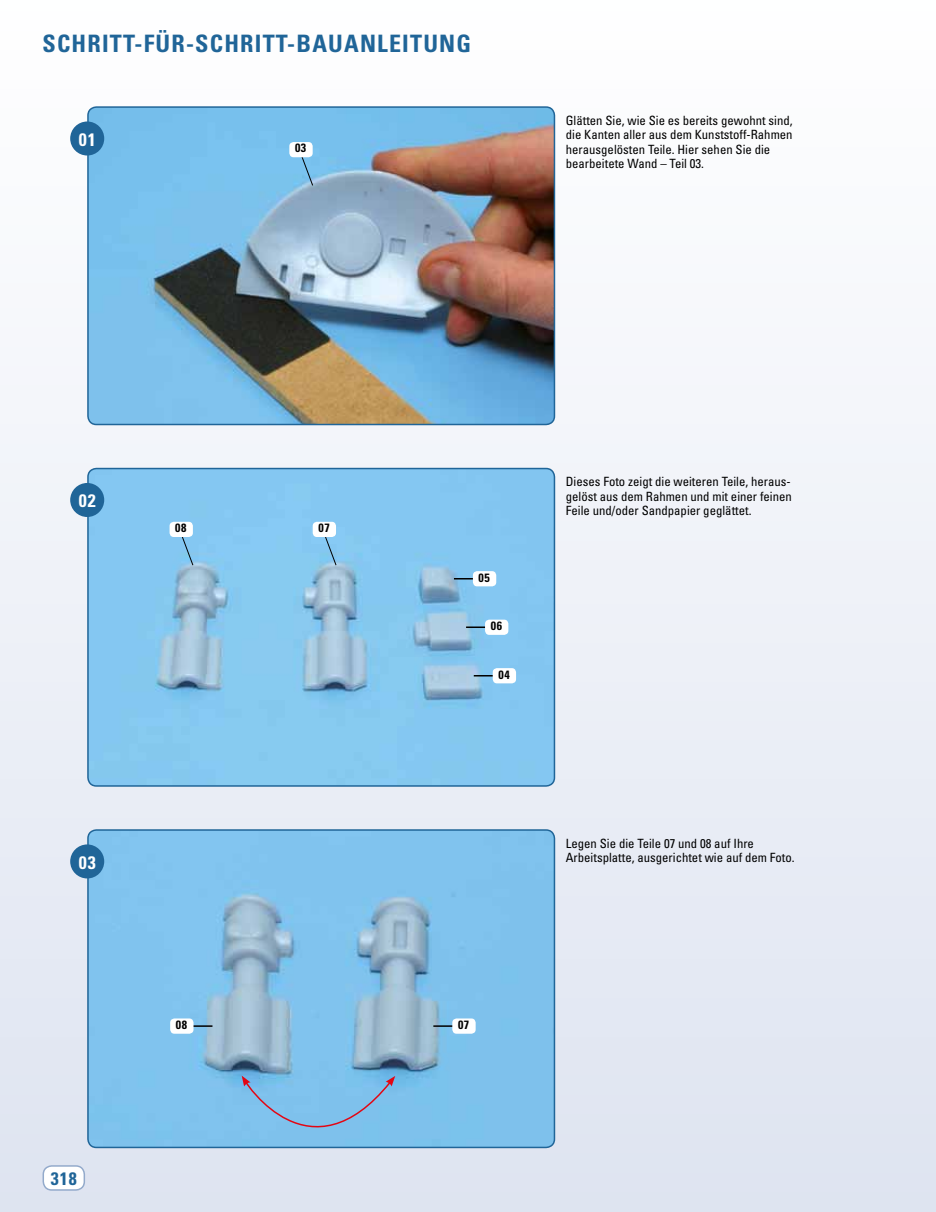
<style>
.page{position:relative;width:936px;height:1212px;background:#fff}
.page>*{position:absolute;margin:0;border:0;box-sizing:border-box;transform-origin:0 0}
.t1{font:700 condensed 24px "Univers";letter-spacing:.05em;color:#206598}
.t2{font:700 condensed 18px "Univers";color:#fff}
.t3{font:700 condensed 18px "Univers";color:#206598}
.t4{font:condensed 12.75px/14.2px "Univers";color:#000}
.t5{font:700 condensed 12px "Univers";letter-spacing:.05em;color:#000}
</style>
<div class="page">
<div style="left:0;top:0;width:935px;height:1212px;background:linear-gradient(to bottom,#fff,#dee4f0)"></div>
<div style="left:43px;top:1166px;width:41px;height:24px;background:#fff;border-radius:9px"></div>
<div style="left:43px;top:1165px;width:42px;height:26px;border:2px solid #93aacb;border-radius:9px"></div>
<img style="left:88px;top:830px;width:466px;height:317px">
<div style="left:87px;top:829px;width:468px;height:319px;border:2px solid #206598;border-radius:9px"></div>
<div style="left:70px;top:844px;width:34px;height:34px;background:#206598;border-radius:50%"></div>
<img style="left:88px;top:107px;width:466px;height:317px">
<div style="left:87px;top:106px;width:468px;height:319px;border:2px solid #206598;border-radius:9px"></div>
<div style="left:70px;top:121px;width:34px;height:35px;background:#206598;border-radius:50%"></div>
<img style="left:88px;top:468px;width:466px;height:318px">
<div style="left:87px;top:468px;width:468px;height:319px;border:2px solid #206598;border-radius:9px"></div>
<div style="left:70px;top:483px;width:34px;height:34px;background:#206598;border-radius:50%"></div>
<svg style="left:300px;top:153px;width:13px;height:33px"></svg>
<div style="left:289px;top:142px;width:23px;height:15px;background:#fff;border-radius:4px"></div>
<svg style="left:180px;top:533px;width:14px;height:33px"></svg>
<div style="left:169px;top:522px;width:24px;height:15px;background:#fff;border-radius:4px"></div>
<svg style="left:323px;top:533px;width:14px;height:33px"></svg>
<div style="left:313px;top:522px;width:23px;height:15px;background:#fff;border-radius:4px"></div>
<hr style="left:454px;top:578px;width:30px;height:1px;background:#000">
<hr style="left:466px;top:626px;width:30px;height:2px;background:#000">
<hr style="left:473px;top:675px;width:31px;height:1px;background:#000">
<hr style="left:433px;top:1025px;width:31px;height:2px;background:#000">
<hr style="left:182px;top:1025px;width:30px;height:2px;background:#000">
<div style="left:473px;top:571px;width:23px;height:15px;background:#fff;border-radius:4px"></div>
<div style="left:485px;top:620px;width:23px;height:15px;background:#fff;border-radius:4px"></div>
<div style="left:492px;top:668px;width:24px;height:15px;background:#fff;border-radius:4px"></div>
<div style="left:452px;top:1018px;width:23px;height:16px;background:#fff;border-radius:4px"></div>
<div style="left:170px;top:1018px;width:23px;height:16px;background:#fff;border-radius:4px"></div>
<svg style="left:242px;top:1075px;width:153px;height:107px"></svg>
<h1 class="t1" style="left:43px;top:29px;width:430px">SCH RITT-FÜR-SCH RITT-BAUANLEITUNG</h1>
<h2 class="t2" style="left:79px;top:128px;width:18px">01</h2>
<p class="t5" style="left:295px;top:141px;width:13px">03</p>
<p class="t4" style="left:566px;top:113px;width:228px">Glätten Sie, wie Sie es bereits gewohnt sind, die Kanten aller aus dem Kunststoff-Rahmen herausgelösten Teile. Hier sehen Sie die bearbeitete Wand – Teil 03.</p>
<h2 class="t2" style="left:79px;top:490px;width:18px">02</h2>
<h2 class="t2" style="left:79px;top:851px;width:18px">03</h2>
<h2 class="t3" style="left:51px;top:1167px;width:27px">318</h2>
<p class="t5" style="left:175px;top:520px;width:13px">08</p>
<p class="t5" style="left:318px;top:520px;width:13px">07</p>
<p class="t5" style="left:478px;top:570px;width:13px">05</p>
<p class="t5" style="left:490px;top:618px;width:13px">06</p>
<p class="t5" style="left:498px;top:667px;width:13px">04</p>
<p class="t4" style="left:566px;top:475px;width:227px;text-align:justify">Dieses Foto zeigt die weiteren Teile, heraus&shy;gelöst aus dem Rahmen und mit einer feinen Feile und/oder Sandpapier geglättet.</p>
<p class="t5" style="left:176px;top:1017px;width:13px">08</p>
<p class="t5" style="left:458px;top:1017px;width:13px">07</p>
<p class="t4" style="left:566px;top:836px;width:230px">Legen Sie die Teile 07 und 08 auf Ihre<br>Arbeitsplatte, ausgerichtet wie auf dem Foto.</p>
</div>
